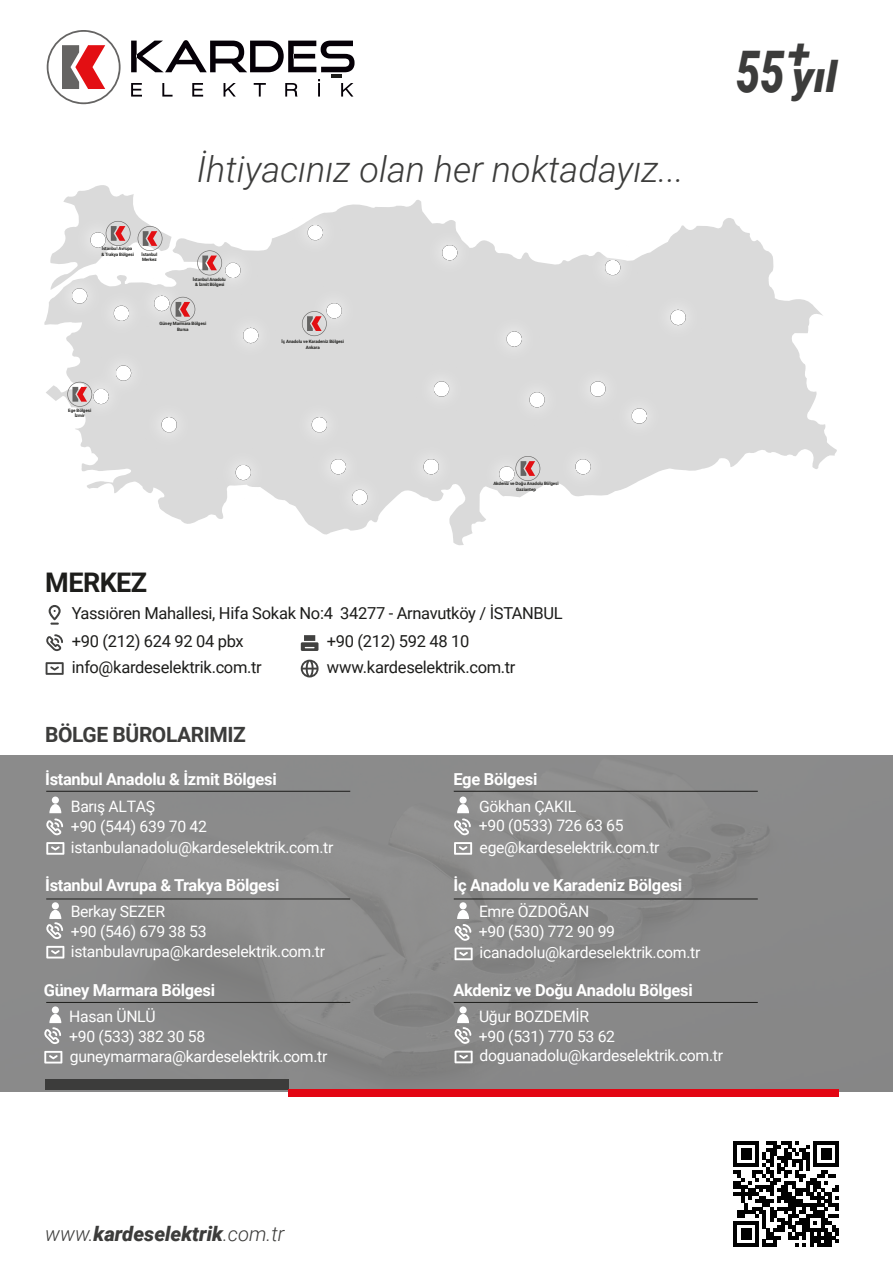
<style>
.page{position:relative;width:893px;height:1263px;background:#fff}
.page>*{position:absolute;margin:0;border:0;box-sizing:border-box;transform-origin:0 0}
.t1{font:italic 900 42.9px "Roboto";color:#3c3c3b}
.t2{font:italic 300 36px "Roboto";color:#3c3c3b}
.t3{font:700 27px "Roboto";letter-spacing:-.02em;color:#1d1d1b}
.t4{font:700 21px "Roboto";letter-spacing:-.02em;color:#3c3c3b}
.t5{font:italic 900 20.25px "Roboto";color:#3c3c3b}
.t6{font:16.5px/28px "Roboto";letter-spacing:-.02em;color:#1d1d1b}
.t7{font:700 16.5px "Roboto";letter-spacing:-.02em;color:#fff}
.t8{font:15.75px/21.1px "Roboto";letter-spacing:-.02em;color:#fff}
.t9{font:700 4.5px/5.4px "Roboto";letter-spacing:-.02em;color:#1d1d1b;text-align:center}
.s1{font-size:57.45px}
.s2{font-weight:300}
</style>
<div class="page">
<div style="left:0;top:755px;width:893px;height:337px;background:#8a8a8a"></div>
<svg style="left:739px;top:226px;width:98px;height:243px;fill:#dadada"></svg>
<img style="left:44px;top:200px;width:695px;height:345px">
<svg style="left:131px;top:40px;width:224px;height:32px"></svg>
<svg style="left:131px;top:79px;width:222px;height:18px"></svg>
<hr style="left:332px;top:74px;width:10px;height:4px;background:#1d1d1b">
<svg style="left:47px;top:30px;width:74px;height:74px"></svg>
<div style="left:45px;top:1078px;width:244px;height:11px;background:#3c3c3b"></div>
<div style="left:289px;top:1089px;width:550px;height:8px;background:#e30613"></div>
<svg style="left:733px;top:1141px;width:106px;height:106px"></svg>
<svg style="left:46px;top:842px;width:18px;height:13px"></svg>
<svg style="left:46px;top:662px;width:18px;height:13px"></svg>
<svg style="left:46px;top:634px;width:17px;height:17px"></svg>
<svg style="left:454px;top:842px;width:18px;height:13px"></svg>
<svg style="left:455px;top:947px;width:18px;height:13px"></svg>
<svg style="left:46px;top:946px;width:18px;height:12px"></svg>
<svg style="left:44px;top:1051px;width:18px;height:12px"></svg>
<svg style="left:455px;top:1051px;width:18px;height:12px"></svg>
<svg style="left:49px;top:605px;width:12px;height:20px"></svg>
<svg style="left:301px;top:635px;width:17px;height:16px"></svg>
<hr style="left:46px;top:791px;width:304px;height:1px;background:#1d1d1b">
<hr style="left:46px;top:898px;width:304px;height:1px;background:#1d1d1b">
<hr style="left:46px;top:1002px;width:304px;height:1px;background:#1d1d1b">
<hr style="left:454px;top:791px;width:304px;height:1px;background:#1d1d1b">
<hr style="left:454px;top:898px;width:304px;height:1px;background:#1d1d1b">
<hr style="left:454px;top:1002px;width:304px;height:1px;background:#1d1d1b">
<svg style="left:301px;top:660px;width:18px;height:17px"></svg>
<svg style="left:50px;top:185px;width:122px;height:105px"></svg>
<svg style="left:67px;top:382px;width:25px;height:25px"></svg>
<svg style="left:302px;top:311px;width:25px;height:25px"></svg>
<svg style="left:515px;top:456px;width:25px;height:25px"></svg>
<svg style="left:197px;top:250px;width:25px;height:25px"></svg>
<svg style="left:170px;top:297px;width:25px;height:25px"></svg>
<div style="left:52px;top:796px;width:7px;height:8px;background:#fff;border-radius:50%"></div>
<svg style="left:46px;top:804px;width:17px;height:31px"></svg>
<div style="left:459px;top:796px;width:8px;height:8px;background:#fff;border-radius:50%"></div>
<svg style="left:454px;top:804px;width:17px;height:31px"></svg>
<div style="left:52px;top:902px;width:7px;height:7px;background:#fff;border-radius:50%"></div>
<svg style="left:46px;top:910px;width:17px;height:29px"></svg>
<div style="left:459px;top:902px;width:8px;height:7px;background:#fff;border-radius:50%"></div>
<svg style="left:454px;top:910px;width:17px;height:31px"></svg>
<div style="left:52px;top:1006px;width:7px;height:7px;background:#fff;border-radius:50%"></div>
<svg style="left:44px;top:1014px;width:17px;height:30px"></svg>
<div style="left:459px;top:1006px;width:8px;height:7px;background:#fff;border-radius:50%"></div>
<svg style="left:454px;top:1014px;width:17px;height:30px"></svg>
<h2 class="t2" style="left:197px;top:144px;width:489px">İhtiyacınız olan her noktadayız...</h2>
<p class="t9" style="left:101px;top:246px;width:34px;text-align:left">İstanbul Avrupa &amp; Trakya Bölgesi</p>
<p class="t9" style="left:142px;top:251px;width:17px;text-align:left">İstanbul<br>Merkez</p>
<p class="t9" style="left:193px;top:276px;width:34px">İstanbul Anadolu &amp; İzmit Bölgesi</p>
<p class="t9" style="left:160px;top:321px;width:48px">Güney Marmara Bölgesi<br>Bursa</p>
<p class="t9" style="left:282px;top:339px;width:64px">İç Anadolu ve Karadeniz Bölgesi<br>Ankara</p>
<p class="t9" style="left:68px;top:407px;width:24px">Ege Bölgesi<br>İzmir</p>
<p class="t9" style="left:493px;top:481px;width:67px">Akdeniz ve Doğu Anadolu Bölgesi<br>Gaziantep</p>
<h1 class="t1" style="left:788px;top:24px;width:24px">+</h1>
<h1 class="t1" style="left:736px;top:47px;width:103px"><span class="s1">55</span> yıl</h1>
<h3 class="t3" style="left:45px;top:564px;width:104px">MERKEZ</h3>
<p class="t6" style="left:72px;top:598px;width:492px">Yassıören Mahallesi, Hifa Sokak No:4 34277 - Arnavutköy / İSTANBUL +90 (212) 624 92 04 pbx</p>
<p class="t6" style="left:327px;top:627px;width:144px">+90 (212) 592 48 10</p>
<p class="t6" style="left:72px;top:653px;width:191px">info@kardeselektrik.com.tr</p>
<p class="t6" style="left:327px;top:653px;width:190px">www.kardeselektrik.com.tr</p>
<h3 class="t4" style="left:45px;top:720px;width:202px">BÖLGE BÜROLARIMIZ</h3>
<p class="t7" style="left:45px;top:768px;width:233px">İstanbul Anadolu &amp; İzmit Bölgesi</p>
<p class="t8" style="left:71px;top:815px;width:264px">+90 (544) 639 70 42 istanbulanadolu@kardeselektrik.com.tr</p>
<p class="t8" style="left:71px;top:795px;width:86px">Barış ALTAŞ</p>
<p class="t7" style="left:453px;top:768px;width:85px">Ege Bölgesi</p>
<p class="t8" style="left:479px;top:815px;width:146px">+90 (0533) 726 63 65</p>
<p class="t8" style="left:479px;top:795px;width:99px">Gökhan ÇAKIL</p>
<p class="t8" style="left:480px;top:836px;width:181px">ege@kardeselektrik.com.tr</p>
<p class="t7" style="left:45px;top:873px;width:236px">İstanbul Avrupa &amp; Trakya Bölgesi</p>
<p class="t8" style="left:71px;top:920px;width:137px">+90 (546) 679 38 53</p>
<p class="t8" style="left:71px;top:901px;width:96px">Berkay SEZER</p>
<p class="t7" style="left:453px;top:873px;width:230px">İç Anadolu ve Karadeniz Bölgesi</p>
<p class="t8" style="left:479px;top:920px;width:138px">+90 (530) 772 90 99</p>
<p class="t8" style="left:479px;top:901px;width:112px">Emre ÖZDOĞAN</p>
<p class="t8" style="left:71px;top:940px;width:256px">istanbulavrupa@kardeselektrik.com.tr</p>
<p class="t8" style="left:480px;top:941px;width:222px">icanadolu@kardeselektrik.com.tr</p>
<p class="t7" style="left:44px;top:978px;width:173px">Güney Marmara Bölgesi</p>
<p class="t8" style="left:69px;top:1025px;width:138px">+90 (533) 382 30 58</p>
<p class="t8" style="left:69px;top:1005px;width:88px">Hasan ÜNLÜ</p>
<p class="t7" style="left:453px;top:978px;width:241px">Akdeniz ve Doğu Anadolu Bölgesi</p>
<p class="t8" style="left:479px;top:1005px;width:112px">Uğur BOZDEMİR</p>
<p class="t8" style="left:479px;top:1025px;width:138px">+90 (531) 770 53 62</p>
<p class="t8" style="left:70px;top:1045px;width:259px">guneymarmara@kardeselektrik.com.tr</p>
<p class="t8" style="left:480px;top:1045px;width:245px">doguanadolu@kardeselektrik.com.tr</p>
<p class="t5" style="left:45px;top:1220px;width:241px"><span class="s2">www.</span>kardeselektrik<span class="s2">.com.tr</span></p>
</div>
